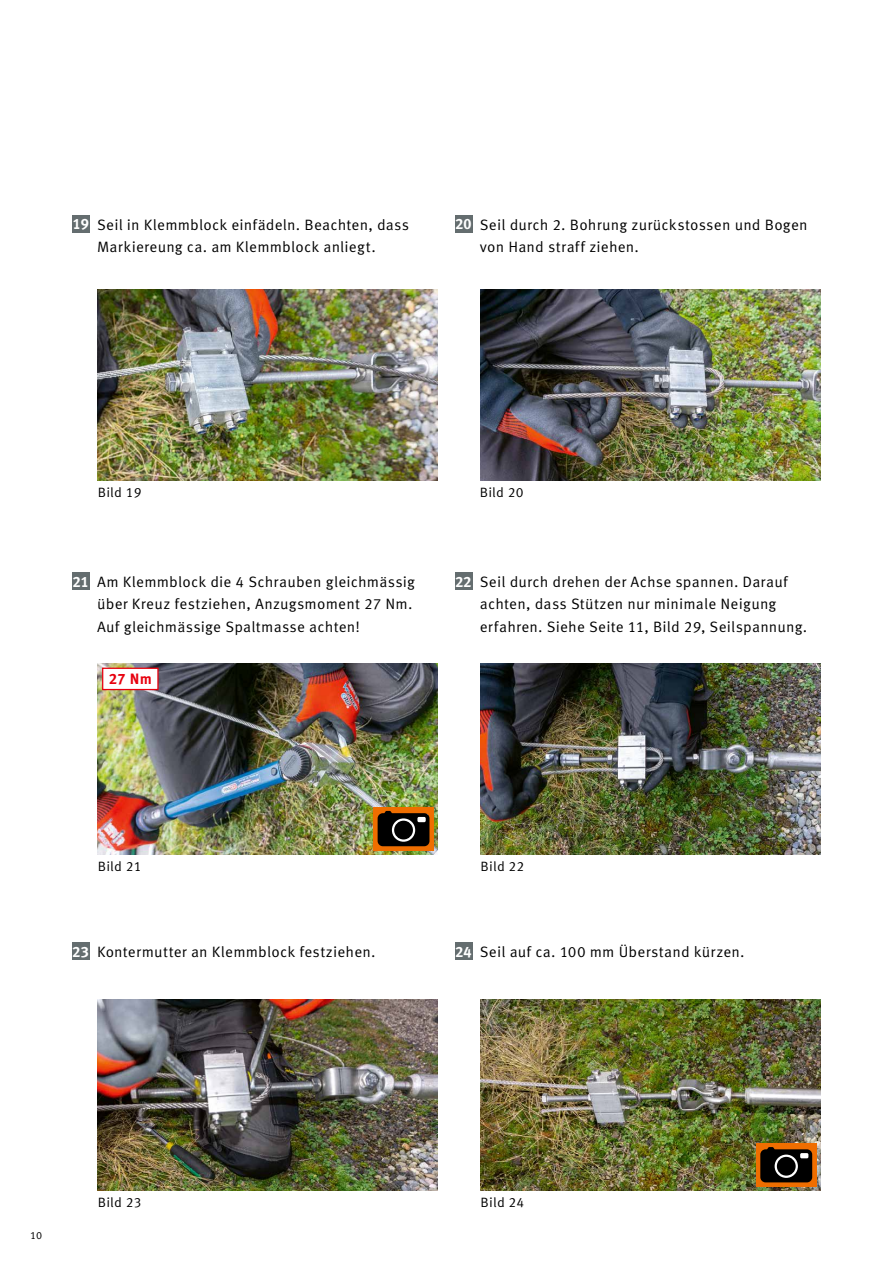
<style>
.page{position:relative;width:893px;height:1263px;background:#fff}
.page>*{position:absolute;margin:0;border:0;box-sizing:border-box;transform-origin:0 0}
.t1{font:15px/22.5px "Meta Correspondence Pro";letter-spacing:.01em;color:#000}
.t2{font:700 15px "Meta Correspondence Pro";color:#e7000e}
.t3{font:13.5px "Meta Correspondence Pro";letter-spacing:.015em;color:#000}
.t4{font:10.5px "Meta Correspondence Pro";color:#000}
.s1{font-weight:700;color:#fff}
</style>
<div class="page">
<div style="left:72px;top:216px;width:17px;height:17px;background:#646d6f"></div>
<div style="left:455px;top:216px;width:17px;height:17px;background:#646d6f"></div>
<div style="left:72px;top:573px;width:17px;height:17px;background:#646d6f"></div>
<div style="left:455px;top:573px;width:17px;height:17px;background:#646d6f"></div>
<div style="left:72px;top:943px;width:17px;height:17px;background:#646d6f"></div>
<img style="left:98px;top:289px;width:340px;height:191px">
<img style="left:480px;top:999px;width:341px;height:192px">
<img style="left:480px;top:289px;width:341px;height:191px">
<img style="left:98px;top:663px;width:340px;height:192px">
<img style="left:480px;top:663px;width:341px;height:192px">
<div style="left:455px;top:943px;width:17px;height:17px;background:#646d6f"></div>
<img style="left:98px;top:999px;width:340px;height:192px">
<div style="left:103px;top:668px;width:55px;height:21px;background:#fff"></div>
<div style="left:102px;top:668px;width:57px;height:22px;border:1px solid #e7000e"></div>
<svg style="left:373px;top:807px;width:61px;height:43px"></svg>
<svg style="left:378px;top:811px;width:51px;height:35px;background:#2a221b"></svg>
<div style="left:756px;top:1143px;width:60px;height:44px;background:#ef6e00"></div>
<svg style="left:760px;top:1147px;width:52px;height:35px;background:#2c231a"></svg>
<p class="t1" style="left:72px;top:212px;width:338px;text-align:center"><span class="s1">19</span> Seil in Klemmblock einfädeln. Beachten, dass<br>Markiereung ca. am Klemmblock anliegt.</p>
<p class="t1" style="left:480px;top:212px;width:329px;text-indent:-25px"><span class="s1">20</span> Seil durch 2. Bohrung zurückstossen und Bogen von Hand straff ziehen.</p>
<p class="t3" style="left:98px;top:482px;width:45px">Bild 19</p>
<p class="t3" style="left:480px;top:482px;width:45px">Bild 20</p>
<p class="t1" style="left:97px;top:569px;width:319px;text-indent:-25px"><span class="s1">21</span> Am Klemmblock die 4 Schrauben gleichmässig über Kreuz festziehen, Anzugsmoment 27 Nm.<br>Auf gleichmässige Spaltmasse achten!</p>
<p class="t1" style="left:480px;top:569px;width:329px;text-indent:-25px"><span class="s1">22</span> Seil durch drehen der Achse spannen. Darauf achten, dass Stützen nur minimale Neigung erfahren. Siehe Seite 11, Bild 29, Seilspannung.</p>
<p class="t2" style="left:109px;top:667px;width:45px">27 Nm</p>
<p class="t3" style="left:98px;top:856px;width:45px">Bild 21</p>
<p class="t3" style="left:480px;top:856px;width:45px">Bild 22</p>
<p class="t1" style="left:72px;top:939px;width:305px"><span class="s1">23</span> Kontermutter an Klemmblock festziehen.</p>
<p class="t1" style="left:455px;top:939px;width:291px"><span class="s1">24</span> Seil auf ca. 100 mm Überstand kürzen.</p>
<p class="t4" style="left:30px;top:1228px;width:13px">10</p>
<p class="t3" style="left:98px;top:1192px;width:45px">Bild 23</p>
<p class="t3" style="left:480px;top:1192px;width:45px">Bild 24</p>
</div>
